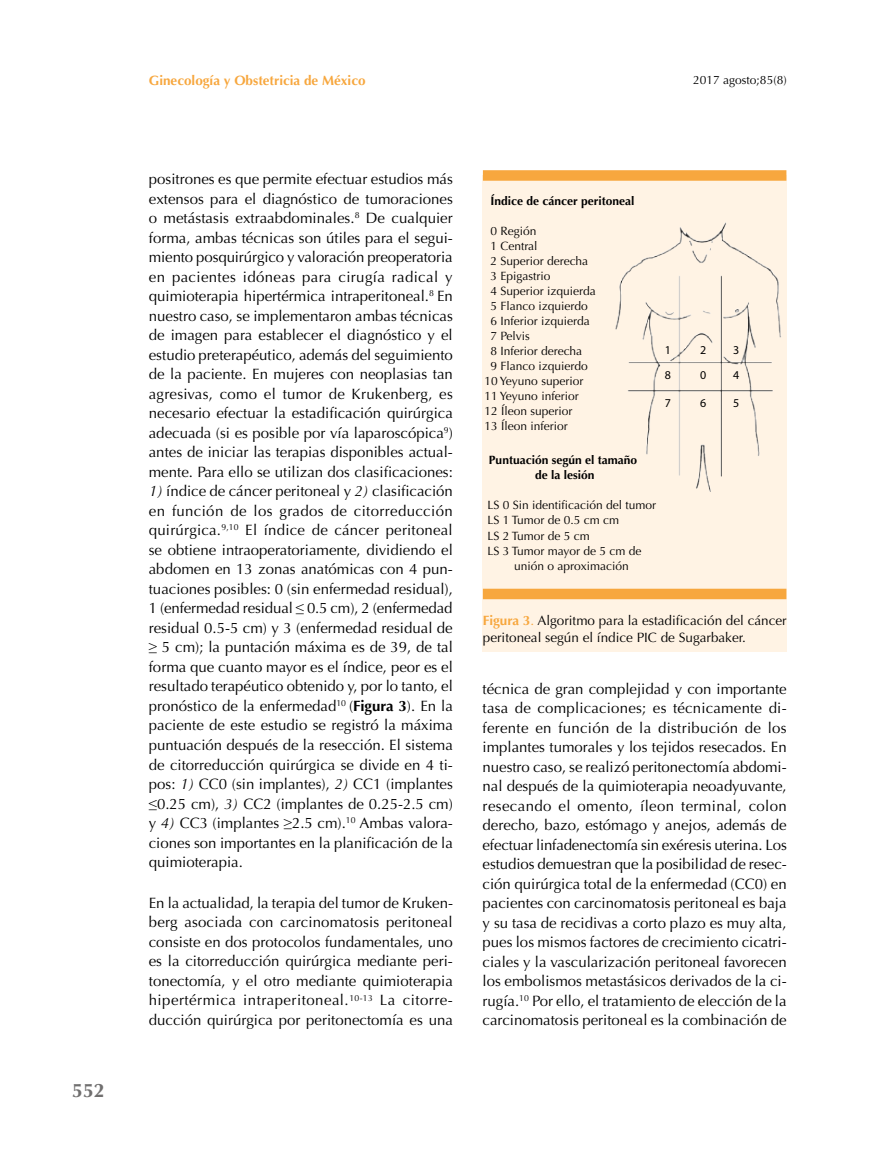
<style>
.page{position:relative;width:893px;height:1149px;background:#fff}
.page>*{position:absolute;margin:0;border:0;box-sizing:border-box;transform-origin:0 0}
.t1{font:700 19.5px "Optima";color:#706f6f}
.t2{font:15px/19.5px "Optima";color:#000;text-align:justify}
.t3{font:13.5px/16.5px "Optima";color:#000}
.t4{font:700 13.5px "Optima";color:#f7a73e}
.t5{font:12px "Optima";color:#000}
.t6{font:700 12px/15px "Optima";color:#000;text-align:center}
.t7{font:700 12px "Optima";color:#000}
.s1{font-style:italic}
.s2{font-weight:700}
.s3{font-weight:700;color:#f7a73e}
.s4{color:#f7a73e}
</style>
<div class="page">
<div style="left:483px;top:175px;width:304px;height:477px;background:#fff3e4"></div>
<div style="left:483px;top:588px;width:303px;height:11px;background:#f7a73e"></div>
<div style="left:483px;top:170px;width:303px;height:11px;background:#f7a73e"></div>
<img style="left:615px;top:222px;width:166px;height:269px">
<h1 class="t1" style="left:72px;top:1079px;width:34px">552</h1>
<p class="t4" style="left:149px;top:73px;width:218px">Ginecología y Obstetricia de México</p>
<p class="t5" style="left:693px;top:73px;width:95px">2017 agosto;85(8)</p>
<p class="t2" style="left:149px;top:169px;width:306px">positrones es que permite efectuar estudios más extensos para el diagnóstico de tumoraciones o metástasis extraabdominales.<sup>8</sup> De cualquier forma, ambas técnicas son útiles para el segui&shy;miento posquirúrgico y valoración preoperatoria en pacientes idóneas para cirugía radical y quimioterapia hipertérmica intraperitoneal.<sup>8</sup> En nuestro caso, se implementaron ambas técnicas de imagen para establecer el diagnóstico y el estudio preterapéutico, además del seguimiento de la paciente. En mujeres con neoplasias tan agresivas, como el tumor de Krukenberg, es necesario efectuar la estadificación quirúrgica adecuada (si es posible por vía laparoscópica<sup>9</sup>) antes de iniciar las terapias disponibles actual&shy;mente. Para ello se utilizan dos clasificaciones:</p>
<p class="t2" style="left:149px;top:481px;width:306px"><span class="s1">1)</span> índice de cáncer peritoneal y <span class="s1">2)</span> clasificación en función de los grados de citorreducción quirúrgica.<sup>9,10</sup> El índice de cáncer peritoneal se obtiene intraoperatoriamente, dividiendo el abdomen en 13 zonas anatómicas con 4 pun&shy;tuaciones posibles: 0 (sin enfermedad residual), 1 (enfermedad residual ≤ 0.5 cm), 2 (enfermedad residual 0.5-5 cm) y 3 (enfermedad residual de ≥ 5 cm); la puntación máxima es de 39, de tal forma que cuanto mayor es el índice, peor es el resultado terapéutico obtenido y, por lo tanto, el pronóstico de la enfermedad<sup>10</sup> (<span class="s2">Figura 3</span>). En la paciente de este estudio se registró la máxima puntuación después de la resección. El sistema de citorreducción quirúrgica se divide en 4 ti&shy;pos: <span class="s1">1)</span> CC0 (sin implantes), <span class="s1">2)</span> CC1 (implantes ≤0.25 cm), <span class="s1">3)</span> CC2 (implantes de 0.25-2.5 cm) y <span class="s1">4)</span> CC3 (implantes ≥2.5 cm).<sup>10</sup> Ambas valora&shy;ciones son importantes en la planificación de la quimioterapia.</p>
<p class="t2" style="left:149px;top:892px;width:306px">En la actualidad, la terapia del tumor de Kruken&shy;berg asociada con carcinomatosis peritoneal consiste en dos protocolos fundamentales, uno es la citorreducción quirúrgica mediante peri&shy;tonectomía, y el otro mediante quimioterapia hipertérmica intraperitoneal.<sup>10-13</sup> La citorre&shy;ducción quirúrgica por peritonectomía es una</p>
<p class="t6" style="left:490px;top:193px;width:146px">Índice de cáncer peritoneal</p>
<p class="t5" style="left:490px;top:224px;width:48px">0 Región</p>
<p class="t5" style="left:490px;top:239px;width:49px">1 Central</p>
<p class="t5" style="left:490px;top:254px;width:99px">2 Superior derecha</p>
<p class="t5" style="left:490px;top:269px;width:62px">3 Epigastrio</p>
<p class="t5" style="left:490px;top:284px;width:107px">4 Superior izquierda</p>
<p class="t5" style="left:490px;top:299px;width:99px">5 Flanco izquierdo</p>
<p class="t5" style="left:490px;top:314px;width:101px">6 Inferior izquierda</p>
<p class="t5" style="left:490px;top:329px;width:41px">7 Pelvis</p>
<p class="t5" style="left:490px;top:344px;width:93px">8 Inferior derecha</p>
<p class="t5" style="left:490px;top:359px;width:99px">9 Flanco izquierdo</p>
<p class="t5" style="left:484px;top:374px;width:100px">10 Yeyuno superior</p>
<p class="t5" style="left:484px;top:389px;width:96px">11 Yeyuno inferior</p>
<p class="t5" style="left:484px;top:404px;width:90px">12 Íleon superior</p>
<p class="t5" style="left:484px;top:419px;width:85px">13 Íleon inferior</p>
<p class="t6" style="left:489px;top:452px;width:150px">Puntuación según el tamaño de la lesión</p>
<p class="t5" style="left:487px;top:498px;width:170px">LS 0 Sin identificación del tumor</p>
<p class="t5" style="left:487px;top:513px;width:133px">LS 1 Tumor de 0.5 cm cm</p>
<p class="t5" style="left:487px;top:528px;width:104px">LS 2 Tumor de 5 cm</p>
<p class="t5" style="left:487px;top:543px;width:156px">LS 3 Tumor mayor de 5 cm de</p>
<p class="t5" style="left:514px;top:558px;width:116px">unión o aproximación</p>
<p class="t7" style="left:665px;top:342px;width:8px">1</p>
<p class="t7" style="left:700px;top:342px;width:8px">2</p>
<p class="t7" style="left:733px;top:342px;width:8px">3</p>
<p class="t7" style="left:665px;top:367px;width:8px">8</p>
<p class="t7" style="left:700px;top:367px;width:8px">0</p>
<p class="t7" style="left:733px;top:367px;width:8px">4</p>
<p class="t7" style="left:665px;top:395px;width:8px">7</p>
<p class="t7" style="left:700px;top:395px;width:8px">6</p>
<p class="t7" style="left:733px;top:395px;width:8px">5</p>
<p class="t3" style="left:483px;top:612px;width:305px"><span class="s3">Figura 3</span><span class="s4">.</span> Algoritmo para la estadificación del cáncer peritoneal según el índice PIC de Sugarbaker.</p>
<p class="t2" style="left:483px;top:678px;width:306px">técnica de gran complejidad y con importante tasa de complicaciones; es técnicamente di&shy;ferente en función de la distribución de los implantes tumorales y los tejidos resecados. En nuestro caso, se realizó peritonectomía abdomi&shy;nal después de la quimioterapia neoadyuvante, resecando el omento, íleon terminal, colon derecho, bazo, estómago y anejos, además de efectuar linfadenectomía sin exéresis uterina. Los estudios demuestran que la posibilidad de resec&shy;ción quirúrgica total de la enfermedad (CC0) en pacientes con carcinomatosis peritoneal es baja y su tasa de recidivas a corto plazo es muy alta, pues los mismos factores de crecimiento cicatri&shy;ciales y la vascularización peritoneal favorecen los embolismos metastásicos derivados de la ci&shy;rugía.<sup>10</sup> Por ello, el tratamiento de elección de la carcinomatosis peritoneal es la combinación de</p>
</div>
